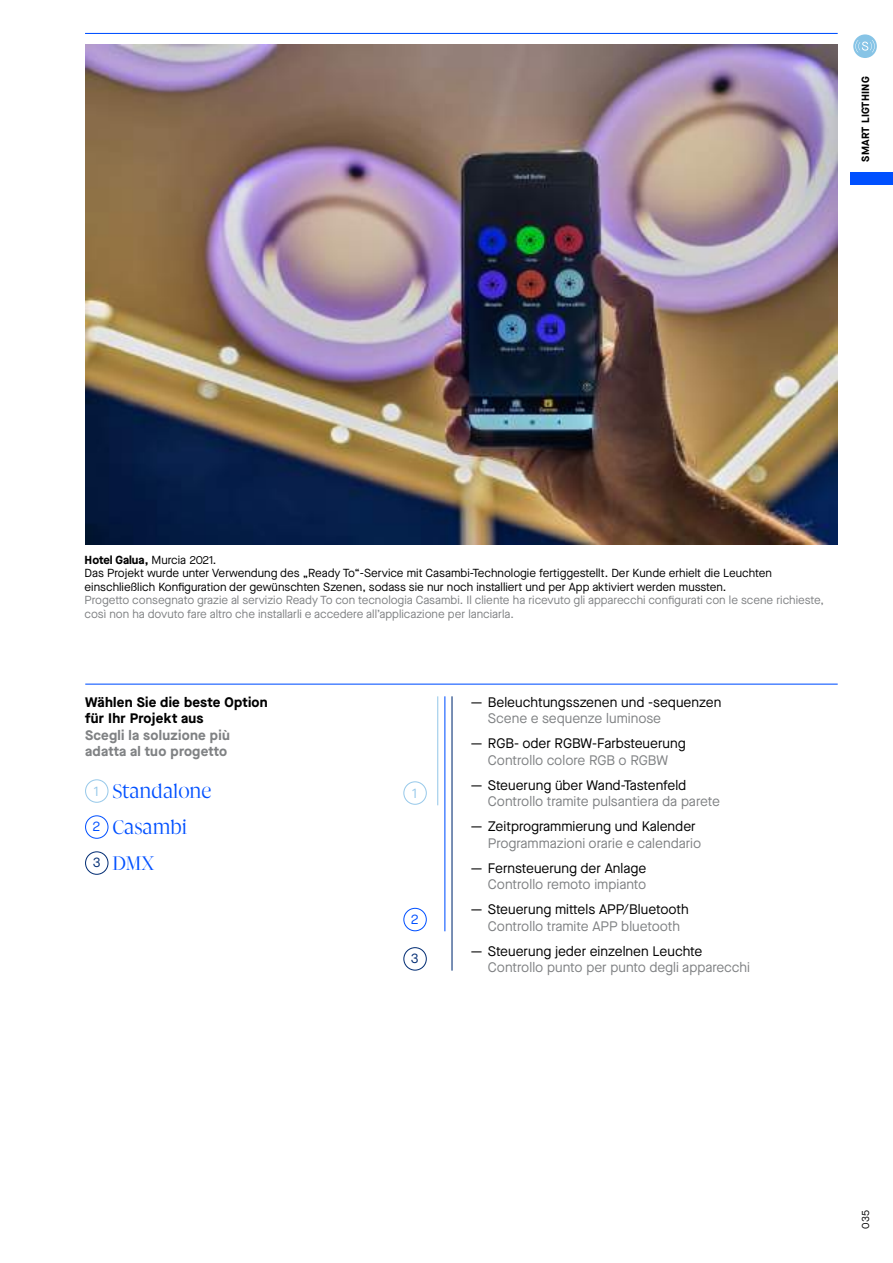
<style>
.page{position:relative;width:893px;height:1263px;background:#fff}
.page>*{position:absolute;margin:0;border:0;box-sizing:border-box;transform-origin:0 0}
.t1{font:300 22.5px/36px "Gliko Modern L";color:#0050ff}
.t2{font:13.8px "Maison Neue";color:#000}
.t3{font:13.8px "Maison Neue";color:#808284}
.t4{font:700 13.8px/16.5px "Maison Neue";letter-spacing:.02em;color:#000}
.t5{font:700 13.8px/16.5px "Maison Neue";letter-spacing:.02em;color:#808284}
.t6{font:13.8px "Maison Neue";color:#97c9ea}
.t7{font:13.8px "Maison Neue";color:#0050ff}
.t8{font:13.8px "Maison Neue";color:#002c73}
.t9{font:11.7px/13.5px "Maison Neue";color:#000}
.t10{font:11.7px/13.5px "Maison Neue";color:#808284}
.t11{font:700 10.5px "Maison Neue";letter-spacing:.02em;color:#000}
.t12{font:10.5px "Maison Neue";color:#000}
.s1{font-weight:700}
.s2{font-family:"Maison Neue";font-weight:400;font-size:13.8px;color:#97c9ea}
.s3{font-family:"Maison Neue";font-weight:400;font-size:13.8px}
.s4{font-family:"Maison Neue";font-weight:400;font-size:13.8px;color:#002c73}
</style>
<div class="page">
<div style="left:850px;top:172px;width:43px;height:13px;background:#0050ff"></div>
<div style="left:853px;top:34px;width:24px;height:24px;background:#87c4e6;border-radius:50%"></div>
<svg style="left:855px;top:40px;width:20px;height:12px"></svg>
<hr style="left:85px;top:33px;width:753px;height:1px;background:#0050ff">
<hr style="left:85px;top:684px;width:753px;height:1px;background:#0050ff">
<img style="left:85px;top:45px;width:753px;height:499px">
<hr style="left:437px;top:696px;width:1px;height:109px;background:#97c9ea">
<hr style="left:444px;top:696px;width:1px;height:235px;background:#0050ff">
<div style="left:403px;top:781px;width:24px;height:24px;border:1px solid #97c9ea;border-radius:50%"></div>
<div style="left:403px;top:908px;width:24px;height:23px;border:1px solid #0050ff;border-radius:50%"></div>
<div style="left:403px;top:947px;width:24px;height:24px;border:1px solid #002c73;border-radius:50%"></div>
<hr style="left:451px;top:696px;width:2px;height:275px;background:#002c73">
<div style="left:85px;top:779px;width:24px;height:24px;border:1px solid #97c9ea;border-radius:50%"></div>
<div style="left:85px;top:815px;width:24px;height:24px;border:1px solid #0050ff;border-radius:50%"></div>
<div style="left:85px;top:851px;width:24px;height:24px;border:1px solid #002c73;border-radius:50%"></div>
<p class="t11" style="left:858px;top:162px;width:87px;rotate:-90deg">SMART LIGTHING</p>
<p class="t9" style="left:85px;top:553px;width:689px"><span class="s1">Hotel Galua,</span> Murcia 2021.<br>Das Projekt wurde unter Verwendung des „Ready To“-Service mit Casambi-Technologie fertiggestellt. Der Kunde erhielt die Leuchten einschließlich Konfiguration der gewünschten Szenen, sodass sie nur noch installiert und per App aktiviert werden mussten.</p>
<p class="t10" style="left:85px;top:593px;width:741px">Progetto consegnato grazie al servizio Ready To con tecnologia Casambi. Il cliente ha ricevuto gli apparecchi configurati con le scene richieste, così non ha dovuto fare altro che installarli e accedere all’applicazione per lanciarla.</p>
<p class="t4" style="left:85px;top:693px;width:184px">Wählen Sie die beste Option für Ihr Projekt aus</p>
<p class="t5" style="left:85px;top:726px;width:146px">Scegli la soluzione più adatta al tuo progetto</p>
<h1 class="t1" style="left:93px;top:773px;width:120px"><span class="s2">1</span> Standalone<br><span class="s3">2</span> Casambi<br><span class="s4">3</span> DMX</h1>
<p class="t6" style="left:412px;top:783px;width:7px">1</p>
<p class="t7" style="left:411px;top:910px;width:9px">2</p>
<p class="t8" style="left:411px;top:949px;width:9px">3</p>
<p class="t2" style="left:471px;top:693px;width:252px">— Beleuchtungsszenen und -sequenzen</p>
<p class="t3" style="left:488px;top:709px;width:175px">Scene e sequenze luminose</p>
<p class="t2" style="left:471px;top:734px;width:216px">— RGB- oder RGBW-Farbsteuerung</p>
<p class="t3" style="left:488px;top:751px;width:182px">Controllo colore RGB o RGBW</p>
<p class="t2" style="left:471px;top:776px;width:217px">— Steuerung über Wand-Tastenfeld</p>
<p class="t3" style="left:488px;top:792px;width:234px">Controllo tramite pulsantiera da parete</p>
<p class="t2" style="left:471px;top:817px;width:226px">— Zeitprogrammierung und Kalender</p>
<p class="t3" style="left:488px;top:834px;width:215px">Programmazioni orarie e calendario</p>
<p class="t2" style="left:471px;top:859px;width:177px">— Fernsteuerung der Anlage</p>
<p class="t3" style="left:488px;top:875px;width:160px">Controllo remoto impianto</p>
<p class="t2" style="left:471px;top:900px;width:219px">— Steuerung mittels APP/Bluetooth</p>
<p class="t3" style="left:488px;top:917px;width:194px">Controllo tramite APP bluetooth</p>
<p class="t2" style="left:471px;top:942px;width:233px">— Steuerung jeder einzelnen Leuchte</p>
<p class="t3" style="left:488px;top:958px;width:264px">Controllo punto per punto degli apparecchi</p>
<p class="t12" style="left:858px;top:1229px;width:20px;rotate:-90deg">035</p>
</div>
